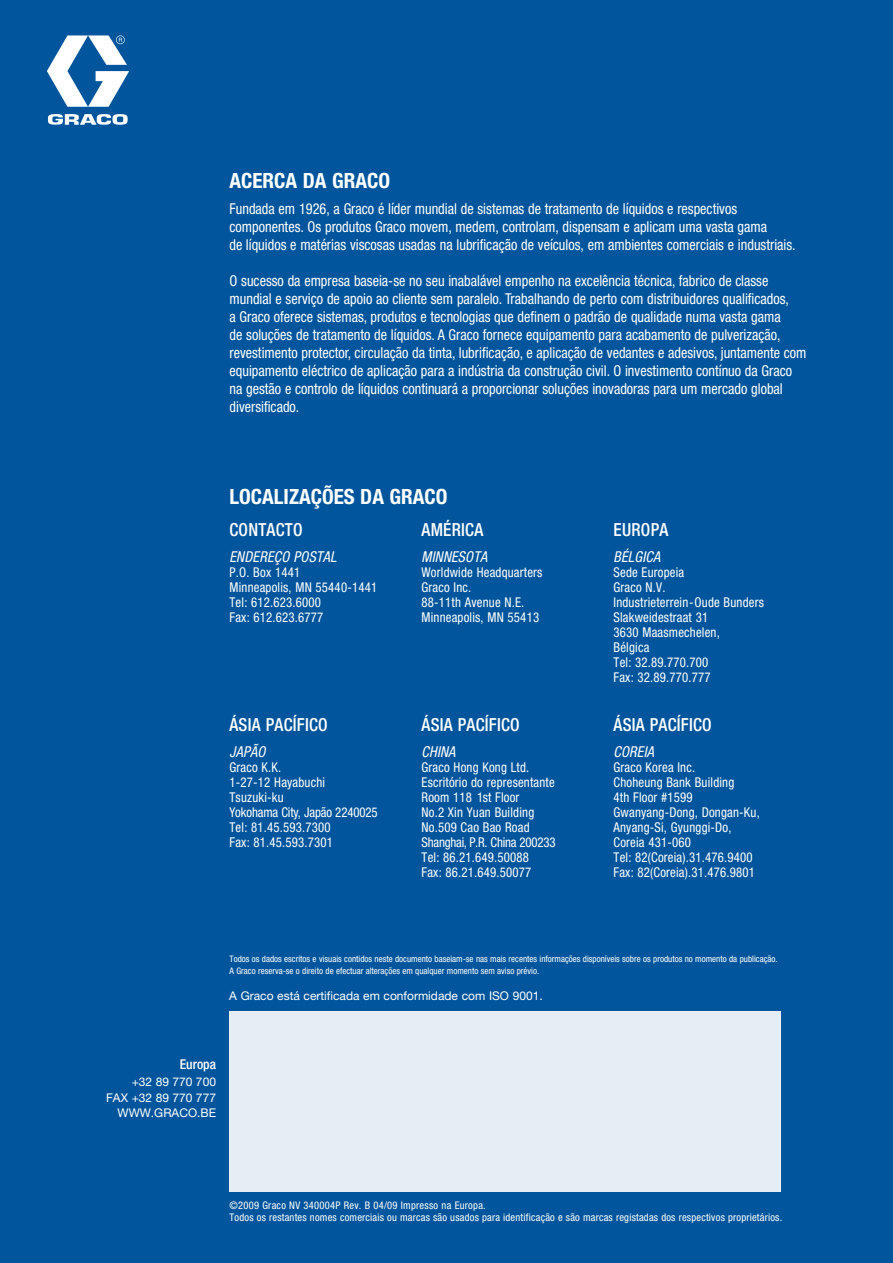
<style>
.page{position:relative;width:893px;height:1263px;background:#00559c}
.page>*{position:absolute;margin:0;border:0;box-sizing:border-box;transform-origin:0 0}
.t1{font:700 condensed 21px "Helvetica Neue LT Std";color:#fff}
.t2{font:500 condensed 18px "Helvetica Neue LT Std";letter-spacing:.015em;color:#fff;scale:.95 1}
.t3{font:condensed 15px/18px "Helvetica Neue LT Std";color:#fff;scale:.95 1}
.t4{font:italic condensed 15px "Helvetica Neue LT Std";letter-spacing:.015em;color:#fff;scale:.95 1}
.t5{font:condensed 13.5px/15px "Helvetica Neue LT Std";letter-spacing:.015em;color:#fff;scale:.95 1}
.t6{font:500 condensed 13.5px "Helvetica Neue LT Std";color:#fff}
.t7{font:12px/16.5px "Helvetica Neue LT Std";color:#fff;text-align:right}
.t8{font:condensed 10.5px/12px "Helvetica Neue LT Std";letter-spacing:.02em;color:#fff}
.t9{font:condensed 9px/12px "Helvetica Neue LT Std";color:#fff}
</style>
<div class="page">
<div style="left:229px;top:1011px;width:552px;height:180px;background:#e6eef5"></div>
<svg style="left:47px;top:35px;width:82px;height:90px"></svg>
<h1 class="t1" style="left:229px;top:173px;width:162px">ACERCA DA GRACO</h1>
<p class="t3" style="left:229px;top:201px;width:597px">Fundada em 1926, a Graco é líder mundial de sistemas de tratamento de líquidos e respectivos componentes. Os produtos Graco movem, medem, controlam, dispensam e aplicam uma vasta gama<br>de líquidos e matérias viscosas usadas na lubrificação de veículos, em ambientes comerciais e industriais.</p>
<p class="t3" style="left:229px;top:273px;width:609px">O sucesso da empresa baseia-se no seu inabalável empenho na excelência técnica, fabrico de classe mundial e serviço de apoio ao cliente sem paralelo. Trabalhando de perto com distribuidores qualificados,<br>a Graco oferece sistemas, produtos e tecnologias que definem o padrão de qualidade numa vasta gama<br>de soluções de tratamento de líquidos. A Graco fornece equipamento para acabamento de pulverização, revestimento protector, circulação da tinta, lubrificação, e aplicação de vedantes e adesivos, juntamente com equipamento eléctrico de aplicação para a indústria da construção civil. O investimento contínuo da Graco na gestão e controlo de líquidos continuará a proporcionar soluções inovadoras para um mercado global diversificado.</p>
<h1 class="t1" style="left:229px;top:489px;width:220px">LOCALIZAÇÕES DA GRACO</h1>
<p class="t2" style="left:229px;top:523px;width:78px">CONTACTO</p>
<p class="t4" style="left:229px;top:551px;width:114px">ENDEREÇO POSTAL</p>
<p class="t5" style="left:229px;top:566px;width:157px">P.O. Box 1441<br>Minneapolis, MN 55440-1441<br>Tel: 612.623.6000<br>Fax: 612.623.6777</p>
<p class="t2" style="left:229px;top:718px;width:105px">ÁSIA PACÍFICO</p>
<p class="t4" style="left:229px;top:746px;width:39px">JAPÃO</p>
<p class="t5" style="left:229px;top:761px;width:157px">Graco K.K.<br>1-27-12 Hayabuchi<br>Tsuzuki-ku<br>Yokohama City, Japão 2240025<br>Tel: 81.45.593.7300<br>Fax: 81.45.593.7301</p>
<p class="t2" style="left:421px;top:524px;width:66px">AMÉRICA</p>
<p class="t4" style="left:421px;top:551px;width:71px">MINNESOTA</p>
<p class="t5" style="left:421px;top:566px;width:129px">Worldwide Headquarters<br>Graco Inc.<br>88-11th Avenue N.E.<br>Minneapolis, MN 55413</p>
<p class="t2" style="left:421px;top:718px;width:105px">ÁSIA PACÍFICO</p>
<p class="t4" style="left:421px;top:746px;width:37px">CHINA</p>
<p class="t5" style="left:421px;top:761px;width:143px">Graco Hong Kong Ltd.<br>Escritório do representante<br>Room 118 1st Floor<br>No.2 Xin Yuan Building<br>No.509 Cao Bao Road<br>Shanghai, P.R. China 200233<br>Tel: 86.21.649.50088<br>Fax: 86.21.649.50077</p>
<p class="t2" style="left:613px;top:524px;width:59px">EUROPA</p>
<p class="t4" style="left:613px;top:551px;width:51px">BÉLGICA</p>
<p class="t5" style="left:613px;top:566px;width:160px">Sede Europeia<br>Graco N.V.<br>Industrieterrein-Oude Bunders<br>Slakweidestraat 31<br>3630 Maasmechelen,<br>Bélgica<br>Tel: 32.89.770.700<br>Fax: 32.89.770.777</p>
<p class="t2" style="left:613px;top:718px;width:105px">ÁSIA PACÍFICO</p>
<p class="t4" style="left:613px;top:746px;width:44px">COREIA</p>
<p class="t5" style="left:613px;top:761px;width:155px">Graco Korea Inc.<br>Choheung Bank Building<br>4th Floor #1599<br>Gwanyang-Dong, Dongan-Ku,<br>Anyang-Si, Gyunggi-Do,<br>Coreia 431-060<br>Tel: 82(Coreia).31.476.9400<br>Fax: 82(Coreia).31.476.9801</p>
<p class="t9" style="left:229px;top:954px;width:550px">Todos os dados escritos e visuais contidos neste documento baseiam-se nas mais recentes informações disponíveis sobre os produtos no momento da publicação.<br>A Graco reserva-se o direito de efectuar alterações em qualquer momento sem aviso prévio.</p>
<p class="t7" style="left:229px;top:989px;width:315px">A Graco está certificada em conformidade com ISO 9001.</p>
<p class="t6" style="left:180px;top:1060px;width:38px">Europa</p>
<p class="t7" style="left:106px;top:1075px;width:111px">+32 89 770 700<br>FAX +32 89 770 777</p>
<p class="t7" style="left:118px;top:1106px;width:100px">WWW.GRACO.BE</p>
<p class="t8" style="left:229px;top:1201px;width:554px">©2009 Graco NV 340004P Rev. B 04/09 Impresso na Europa.<br>Todos os restantes nomes comerciais ou marcas são usados para identificação e são marcas registadas dos respectivos proprietários.</p>
</div>
